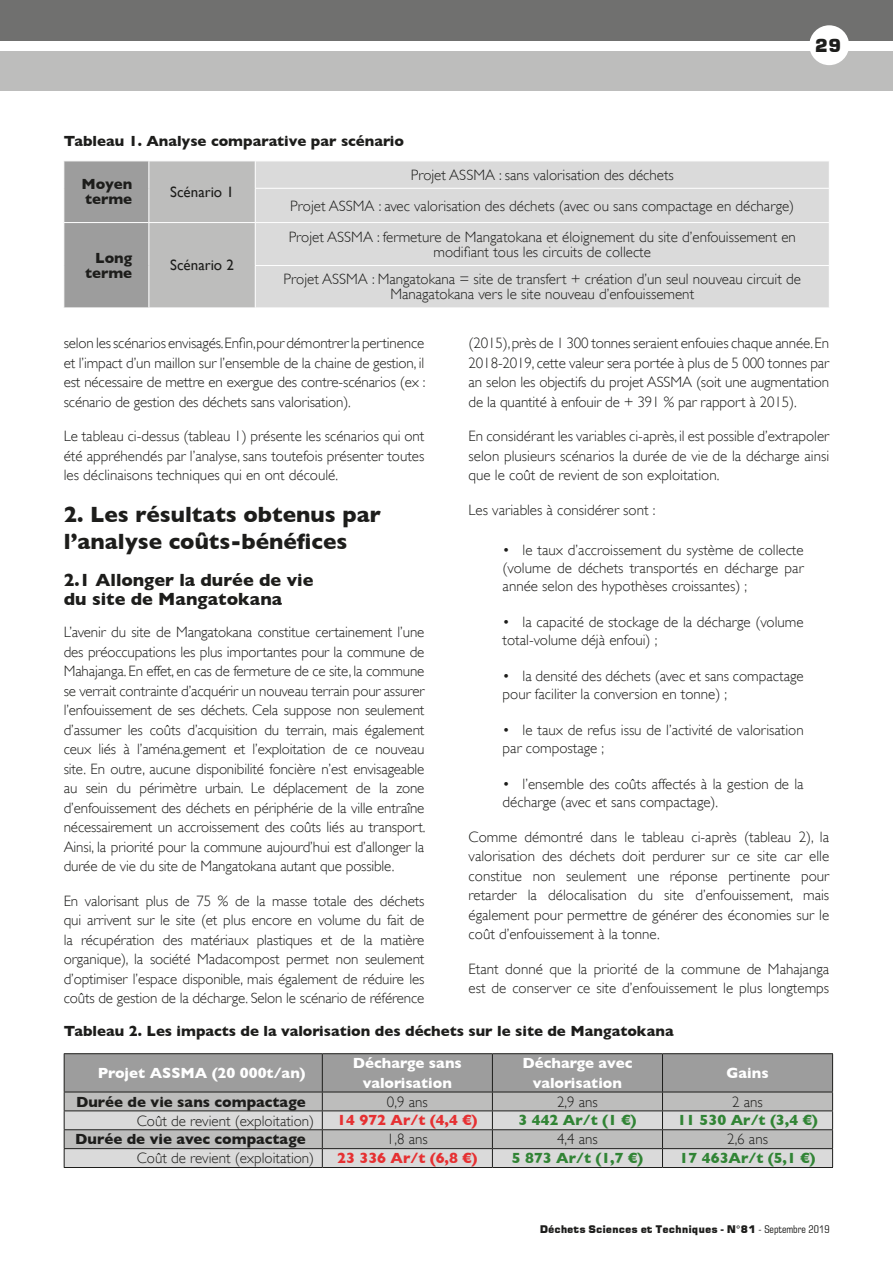
<style>
.page{position:relative;width:893px;height:1263px;background:#fff}
.page>*{position:absolute;margin:0;border:0;box-sizing:border-box;transform-origin:0 0}
.t1{font:700 22.5px/27px "Gill Sans";color:#1d1d1b}
.t2{font:700 18px/19.5px "Gill Sans";color:#1d1d1b}
.t3{font:18px "Square 721 Blk Normal";color:#1d1d1b}
.t4{font:300 15px/19.5px "Gill Sans";color:#1d1d1b;text-align:justify}
.t5{font:700 15px/15px "Gill Sans";color:#1d1d1b}
.t6{font:700 15px/19.5px "Gill Sans";color:#fff;text-align:center}
.t7{font:700 15px "Gill Sans";color:#318435}
.t8{font:700 15px "Gill Sans";color:#e63032}
.t9{font:15px "Gill Sans";color:#1d1d1b}
.t10{font:10.5px "Square 721 Blk Normal";color:#1d1d1b}
.s1{font-family:"Square 721 BT";font-stretch:condensed}
</style>
<div class="page">
<div style="left:0;top:0;width:893px;height:40px;background:#70706f"></div>
<div style="left:0;top:51px;width:893px;height:39px;background:#bdbdbc"></div>
<div style="left:809px;top:25px;width:40px;height:40px;background:#fff;border-radius:50%"></div>
<div style="left:256px;top:162px;width:573px;height:146px;background:#dadada"></div>
<svg style="left:64px;top:161px;width:191px;height:147px;background:#afafaf"></svg>
<hr style="left:255px;top:188px;width:575px;height:1px;background:#fff">
<hr style="left:63px;top:222px;width:86px;height:1px;background:#fff">
<hr style="left:149px;top:222px;width:106px;height:1px;background:#fff">
<hr style="left:148px;top:223px;width:1px;height:43px;background:#fff">
<hr style="left:148px;top:266px;width:1px;height:42px;background:#fff">
<hr style="left:255px;top:222px;width:575px;height:1px;background:#fff">
<hr style="left:255px;top:265px;width:575px;height:1px;background:#fff">
<hr style="left:64px;top:1053px;width:258px;height:1px;background:#1d1d1b">
<hr style="left:322px;top:1053px;width:170px;height:1px;background:#1d1d1b">
<hr style="left:492px;top:1053px;width:170px;height:1px;background:#1d1d1b">
<hr style="left:662px;top:1053px;width:171px;height:1px;background:#1d1d1b">
<svg style="left:64px;top:1054px;width:769px;height:113px;background:#b4b4b4"></svg>
<hr style="left:64px;top:1167px;width:258px;height:1px;background:#1d1d1b">
<hr style="left:322px;top:1167px;width:170px;height:1px;background:#1d1d1b">
<hr style="left:492px;top:1167px;width:170px;height:1px;background:#1d1d1b">
<hr style="left:662px;top:1167px;width:171px;height:1px;background:#1d1d1b">
<p class="t3" style="left:815px;top:34px;width:28px">29</p>
<p class="t5" style="left:64px;top:134px;width:342px">Tableau 1. Analyse comparative par scénario</p>
<p class="t5" style="left:81px;top:177px;width:52px">Moyen terme</p>
<p class="t9" style="left:170px;top:183px;width:65px">Scénario 1</p>
<p class="t5" style="left:85px;top:250px;width:49px;text-align:right">Long terme</p>
<p class="t9" style="left:170px;top:256px;width:65px">Scénario 2</p>
<p class="t4" style="left:290px;top:159px;width:505px;line-height:30.8px;text-align:center">Projet ASSMA : sans valorisation des déchets<br>Projet ASSMA : avec valorisation des déchets (avec ou sans compactage en décharge)</p>
<p class="t4" style="left:289px;top:229px;width:509px;line-height:15px;text-align:center">Projet ASSMA : fermeture de Mangatokana et éloignement du site d’enfouissement en modifiant tous les circuits de collecte</p>
<p class="t4" style="left:284px;top:272px;width:519px;line-height:15px;text-align:center">Projet ASSMA : Mangatokana = site de transfert + création d’un seul nouveau circuit de<br>Managatokana vers le site nouveau d’enfouissement</p>
<p class="t4" style="left:64px;top:333px;width:363px">selon les scénarios envisagés.Enfin,pour démontrer la pertinence et l’impact d’un maillon sur l’ensemble de la chaine de gestion, il est nécessaire de mettre en exergue des contre-scénarios (ex : scénario de gestion des déchets sans valorisation).</p>
<p class="t4" style="left:64px;top:426px;width:362px">Le tableau ci-dessus (tableau 1) présente les scénarios qui ont été appréhendés par l’analyse, sans toutefois présenter toutes les déclinaisons techniques qui en ont découlé.</p>
<h1 class="t1" style="left:64px;top:501px;width:319px">2. Les résultats obtenus par l’analyse coûts-bénéfices</h1>
<p class="t2" style="left:64px;top:570px;width:251px">2.1 Allonger la durée de vie du site de Mangatokana</p>
<p class="t4" style="left:64px;top:622px;width:363px">L’avenir du site de Mangatokana constitue certainement l’une des préoccupations les plus importantes pour la commune de Mahajanga. En effet, en cas de fermeture de ce site, la commune se verrait contrainte d’acquérir un nouveau terrain pour assurer l’enfouissement de ses déchets. Cela suppose non seulement d’assumer les coûts d’acquisition du terrain, mais également ceux liés à l’aména.gement et l’exploitation de ce nouveau site. En outre, aucune disponibilité foncière n’est envisageable au sein du périmètre urbain. Le déplacement de la zone d’enfouissement des déchets en périphérie de la ville entraîne nécessairement un accroissement des coûts liés au transport.<br>Ainsi, la priorité pour la commune aujourd’hui est d’allonger la durée de vie du site de Mangatokana autant que possible.</p>
<p class="t4" style="left:64px;top:891px;width:362px">En valorisant plus de 75 % de la masse totale des déchets qui arrivent sur le site (et plus encore en volume du fait de la récupération des matériaux plastiques et de la matière organique), la société Madacompost permet non seulement d’optimiser l’espace disponible, mais également de réduire les coûts de gestion de la décharge. Selon le scénario de référence</p>
<p class="t4" style="left:469px;top:333px;width:362px">(2015), près de 1 300 tonnes seraient enfouies chaque année. En 2018-2019, cette valeur sera portée à plus de 5 000 tonnes par an selon les objectifs du projet ASSMA (soit une augmentation de la quantité à enfouir de + 391 % par rapport à 2015).</p>
<p class="t4" style="left:469px;top:426px;width:362px">En considérant les variables ci-après, il est possible d’extrapoler selon plusieurs scénarios la durée de vie de la décharge ainsi que le coût de revient de son exploitation.</p>
<p class="t4" style="left:469px;top:500px;width:188px">Les variables à considérer sont :</p>
<p class="t4" style="left:503px;top:541px;width:303px;line-height:18px">• le taux d’accroissement du système de collecte (volume de déchets transportés en décharge par année selon des hypothèses croissantes) ;</p>
<p class="t4" style="left:503px;top:613px;width:303px;line-height:18px">• la capacité de stockage de la décharge (volume total-volume déjà enfoui) ;</p>
<p class="t4" style="left:503px;top:667px;width:303px;line-height:18px">• la densité des déchets (avec et sans compactage pour faciliter la conversion en tonne) ;</p>
<p class="t4" style="left:503px;top:721px;width:303px;line-height:18px">• le taux de refus issu de l’activité de valorisation par compostage ;</p>
<p class="t4" style="left:503px;top:775px;width:303px;line-height:18px">• l’ensemble des coûts affectés à la gestion de la décharge (avec et sans compactage).</p>
<p class="t4" style="left:469px;top:827px;width:362px">Comme démontré dans le tableau ci-après (tableau 2), la valorisation des déchets doit perdurer sur ce site car elle constitue non seulement une réponse pertinente pour retarder la délocalisation du site d’enfouissement, mais également pour permettre de générer des économies sur le coût d’enfouissement à la tonne.</p>
<p class="t4" style="left:469px;top:959px;width:362px">Etant donné que la priorité de la commune de Mahajanga est de conserver ce site d’enfouissement le plus longtemps</p>
<p class="t5" style="left:64px;top:1023px;width:611px">Tableau 2. Les impacts de la valorisation des déchets sur le site de Mangatokana</p>
<p class="t6" style="left:98px;top:1063px;width:209px">Projet ASSMA (20 000t/an)</p>
<p class="t6" style="left:353px;top:1053px;width:110px">Décharge sans valorisation</p>
<p class="t6" style="left:523px;top:1053px;width:111px">Décharge avec valorisation</p>
<p class="t6" style="left:726px;top:1063px;width:44px">Gains</p>
<p class="t5" style="left:76px;top:1094px;width:231px">Durée de vie sans compactage</p>
<p class="t4" style="left:387px;top:1092px;width:42px">0,9 ans</p>
<p class="t4" style="left:557px;top:1092px;width:42px">2,9 ans</p>
<p class="t4" style="left:732px;top:1092px;width:32px">2 ans</p>
<p class="t4" style="left:137px;top:1111px;width:179px">Coût de revient (exploitation)</p>
<p class="t8" style="left:337px;top:1111px;width:142px">14 972 Ar/t (4,4 €)</p>
<p class="t7" style="left:518px;top:1111px;width:120px">3 442 Ar/t (1 €)</p>
<p class="t7" style="left:677px;top:1111px;width:142px">11 530 Ar/t (3,4 €)</p>
<p class="t5" style="left:75px;top:1132px;width:232px">Durée de vie avec compactage</p>
<p class="t4" style="left:387px;top:1129px;width:42px">1,8 ans</p>
<p class="t4" style="left:557px;top:1129px;width:42px">4,4 ans</p>
<p class="t4" style="left:727px;top:1129px;width:42px">2,6 ans</p>
<p class="t4" style="left:137px;top:1148px;width:179px">Coût de revient (exploitation)</p>
<p class="t8" style="left:337px;top:1149px;width:142px">23 336 Ar/t (6,8 €)</p>
<p class="t7" style="left:512px;top:1149px;width:133px">5 873 Ar/t (1,7 €)</p>
<p class="t7" style="left:680px;top:1149px;width:138px">17 463Ar/t (5,1 €)</p>
<p class="t10" style="left:540px;top:1223px;width:291px">Déchets Sciences et Techniques - N°81 <span class="s1">- Septembre 2019</span></p>
</div>
